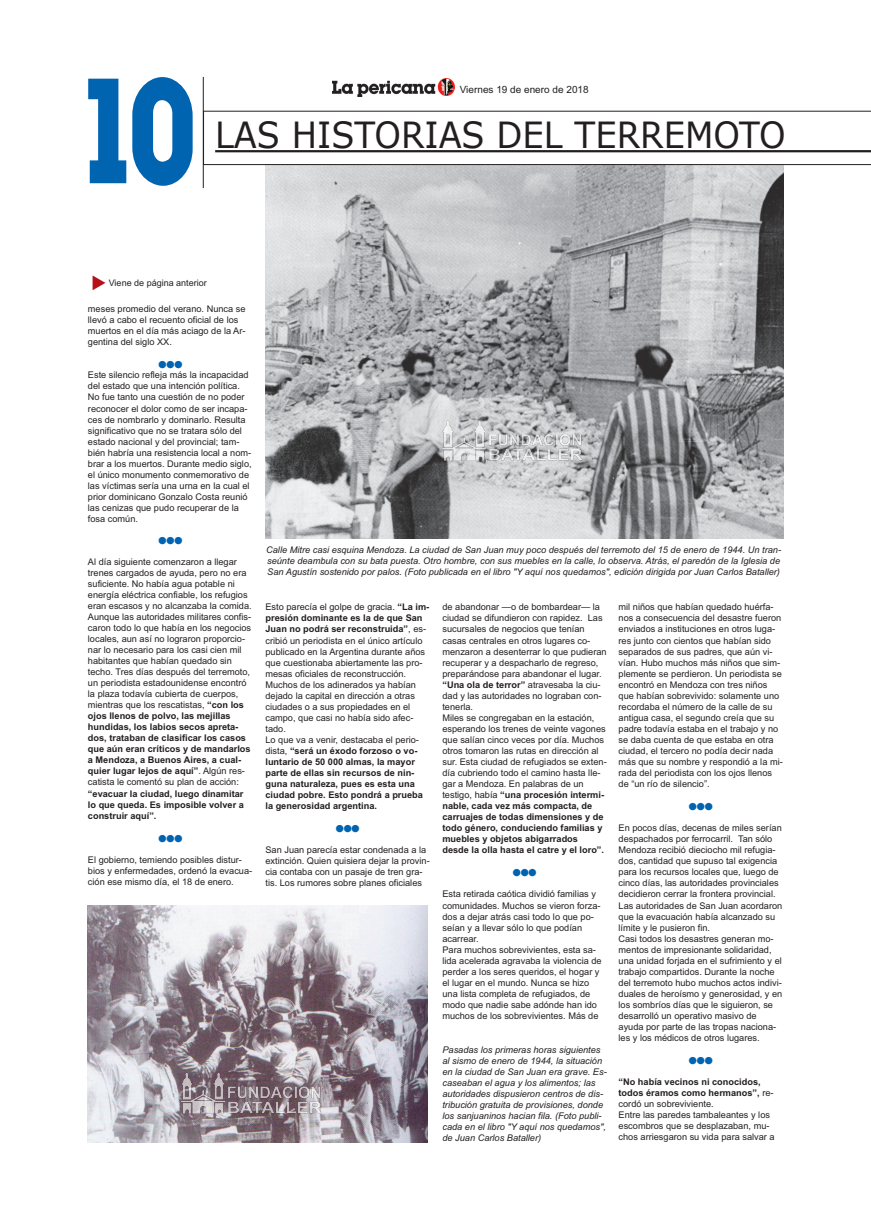
<style>
.page{position:relative;width:871px;height:1219px;background:#fff}
.page>*{position:absolute;margin:0;border:0;box-sizing:border-box;transform-origin:0 0}
.t1{font:700 131.1px "Lubalin";color:#0164b1;scale:.78 1}
.t2{font:36px "Verdana";color:#231f20;scale:.94 1}
.t3{font:10px "Arial";color:#231f20}
.t4{font:9.2px/11px "Arial";color:#231f20}
.t5{font:italic 9.2px/11px "Arial";color:#231f20;text-align:justify}
.t6{font:700 9.2px/11px "Arial";color:#231f20;text-align:justify}
.t7{font:9px "Arial";color:#231f20}
.t8{font:8px "Zapf Dingbats IT Cby BT";color:#0164b1}
.s1{font-weight:700}
</style>
<div class="page">
<img style="left:265px;top:165px;width:517px;height:373px">
<svg style="left:204px;top:111px;width:666px;height:54px"></svg>
<img style="left:332px;top:79px;width:122px;height:18px">
<hr style="left:203px;top:77px;width:1px;height:111px;background:#231f20">
<hr style="left:215px;top:150px;width:655px;height:2px;background:#231f20">
<img style="left:88px;top:905px;width:339px;height:237px">
<img style="left:439px;top:419px;width:147px;height:45px">
<img style="left:178px;top:1071px;width:147px;height:45px">
<h1 class="t1" style="left:85px;top:61px;width:144px">10</h1>
<p class="t3" style="left:459px;top:83px;width:130px">Viernes 19 de enero de 2018</p>
<h2 class="t2" style="left:215px;top:112px;width:608px">LAS HISTORIAS DEL TERREMOTO</h2>
<p class="t7" style="left:109px;top:278px;width:99px">Viene de página anterior</p>
<p class="t4" style="left:88px;top:303px;width:159px">meses promedio del verano. Nunca se llevó a cabo el recuento oficial de los muertos en el día más aciago de la Ar&shy;gentina del siglo XX.</p>
<p class="t8" style="left:158px;top:360px;width:25px">●●●</p>
<p class="t4" style="left:88px;top:370px;width:165px">Este silencio refleja más la incapacidad del estado que una intención política.<br>No fue tanto una cuestión de no poder reconocer el dolor como de ser incapa&shy;ces de nombrarlo y dominarlo. Resulta significativo que no se tratara sólo del estado nacional y del provincial; tam&shy;bién habría una resistencia local a nom&shy;brar a los muertos. Durante medio siglo, el único monumento conmemorativo de las víctimas sería una urna en la cual el prior dominicano Gonzalo Costa reunió las cenizas que pudo recuperar de la fosa común.</p>
<p class="t8" style="left:158px;top:536px;width:25px">●●●</p>
<p class="t4" style="left:88px;top:556px;width:165px">Al día siguiente comenzaron a llegar trenes cargados de ayuda, pero no era suficiente. No había agua potable ni energía eléctrica confiable, los refugios eran escasos y no alcanzaba la comida.<br>Aunque las autoridades militares confis&shy;caron todo lo que había en los negocios locales, aun así no lograron proporcio&shy;nar lo necesario para los casi cien mil habitantes que habían quedado sin techo. Tres días después del terremoto, un periodista estadounidense encontró la plaza todavía cubierta de cuerpos, mientras que los rescatistas, <span class="s1">“con los ojos llenos de polvo, las mejillas hundidas, los labios secos apreta&shy;dos, trataban de clasificar los casos que aún eran críticos y de mandarlos a Mendoza, a Buenos Aires, a cual&shy;quier lugar lejos de aquí”</span>. Algún res&shy;catista le comentó su plan de acción:</p>
<p class="t6" style="left:88px;top:788px;width:157px">“evacuar la ciudad, luego dinamitar lo que queda. Es imposible volver a construir aquí”.</p>
<p class="t8" style="left:158px;top:833px;width:25px">●●●</p>
<p class="t4" style="left:88px;top:854px;width:166px">El gobierno, temiendo posibles distur&shy;bios y enfermedades, ordenó la evacua&shy;ción ese mismo día, el 18 de enero.</p>
<p class="t5" style="left:266px;top:544px;width:515px">Calle Mitre casi esquina Mendoza. La ciudad de San Juan muy poco después del terremoto del 15 de enero de 1944. Un tran&shy;seúnte deambula con su bata puesta. Otro hombre, con sus muebles en la calle, lo observa. Atrás, el paredón de la Iglesia de San Agustín sostenido por palos. (Foto publicada en el libro "Y aquí nos quedamos", edición dirigida por Juan Carlos Bataller)</p>
<p class="t4" style="left:265px;top:602px;width:165px">Esto parecía el golpe de gracia. <span class="s1">“La im&shy;presión dominante es la de que San Juan no podrá ser reconstruida”</span>, es&shy;cribió un periodista en el único artículo publicado en la Argentina durante años que cuestionaba abiertamente las pro&shy;mesas oficiales de reconstrucción.<br>Muchos de los adinerados ya habían dejado la capital en dirección a otras ciudades o a sus propiedades en el campo, que casi no había sido afec&shy;tado.<br>Lo que va a venir, destacaba el perio&shy;dista, <span class="s1">“será un éxodo forzoso o vo&shy;luntario de 50 000 almas, la mayor parte de ellas sin recursos de nin&shy;guna naturaleza, pues es esta una ciudad pobre. Esto pondrá a prueba la generosidad argentina.</span></p>
<p class="t8" style="left:336px;top:824px;width:25px">●●●</p>
<p class="t4" style="left:265px;top:845px;width:166px">San Juan parecía estar condenada a la extinción. Quien quisiera dejar la provin&shy;cia contaba con un pasaje de tren gra&shy;tis. Los rumores sobre planes oficiales</p>
<p class="t4" style="left:442px;top:602px;width:166px">de abandonar —o de bombardear— la ciudad se difundieron con rapidez. Las sucursales de negocios que tenían casas centrales en otros lugares co&shy;menzaron a desenterrar lo que pudieran recuperar y a despacharlo de regreso, preparándose para abandonar el lugar. <span class="s1">“Una ola de terror”</span> atravesaba la ciu&shy;dad y las autoridades no lograban con&shy;tenerla.<br>Miles se congregaban en la estación, esperando los trenes de veinte vagones que salían cinco veces por día. Muchos otros tomaron las rutas en dirección al sur. Esta ciudad de refugiados se exten&shy;día cubriendo todo el camino hasta lle&shy;gar a Mendoza. En palabras de un testigo, había <span class="s1">“una procesión intermi&shy;nable, cada vez más compacta, de carruajes de todas dimensiones y de todo género, conduciendo familias y muebles y objetos abigarrados desde la olla hasta el catre y el loro”.</span></p>
<p class="t8" style="left:512px;top:868px;width:25px">●●●</p>
<p class="t4" style="left:442px;top:889px;width:161px">Esta retirada caótica dividió familias y comunidades. Muchos se vieron forza&shy;dos a dejar atrás casi todo lo que po&shy;seían y a llevar sólo lo que podían acarrear.<br>Para muchos sobrevivientes, esta sa&shy;lida acelerada agravaba la violencia de perder a los seres queridos, el hogar y el lugar en el mundo. Nunca se hizo una lista completa de refugiados, de modo que nadie sabe adónde han ido muchos de los sobrevivientes. Más de</p>
<p class="t5" style="left:442px;top:1044px;width:165px;text-align:left">Pasadas los primeras horas siguientes al sismo de enero de 1944, la situación en la ciudad de San Juan era grave. Es&shy;caseaban el agua y los alimentos; las autoridades dispusieron centros de dis&shy;tribución gratuita de provisiones, donde los sanjuaninos hacian fila. (Foto publi&shy;cada en el libro "Y aquí nos quedamos", de Juan Carlos Bataller)</p>
<p class="t4" style="left:618px;top:602px;width:166px">mil niños que habían quedado huérfa&shy;nos a consecuencia del desastre fueron enviados a instituciones en otros luga&shy;res junto con cientos que habían sido separados de sus padres, que aún vi&shy;vían. Hubo muchos más niños que sim&shy;plemente se perdieron. Un periodista se encontró en Mendoza con tres niños que habían sobrevivido: solamente uno recordaba el número de la calle de su antigua casa, el segundo creía que su padre todavía estaba en el trabajo y no se daba cuenta de que estaba en otra ciudad, el tercero no podía decir nada más que su nombre y respondió a la mi&shy;rada del periodista con los ojos llenos de “un río de silencio”.</p>
<p class="t8" style="left:688px;top:802px;width:25px">●●●</p>
<p class="t4" style="left:618px;top:822px;width:165px">En pocos días, decenas de miles serían despachados por ferrocarril. Tan sólo Mendoza recibió dieciocho mil refugia&shy;dos, cantidad que supuso tal exigencia para los recursos locales que, luego de cinco días, las autoridades provinciales decidieron cerrar la frontera provincial.<br>Las autoridades de San Juan acordaron que la evacuación había alcanzado su límite y le pusieron fin.<br>Casi todos los desastres generan mo&shy;mentos de impresionante solidaridad, una unidad forjada en el sufrimiento y el trabajo compartidos. Durante la noche del terremoto hubo muchos actos indivi&shy;duales de heroísmo y generosidad, y en los sombríos días que le siguieron, se desarrolló un operativo masivo de ayuda por parte de las tropas naciona&shy;les y los médicos de otros lugares.</p>
<p class="t8" style="left:688px;top:1056px;width:25px">●●●</p>
<p class="t4" style="left:618px;top:1076px;width:157px"><span class="s1">“No había vecinos ni conocidos, todos éramos como hermanos”,</span> re&shy;cordó un sobreviviente.<br>Entre las paredes tambaleantes y los escombros que se desplazaban, mu&shy;chos arriesgaron su vida para salvar a</p>
</div>
